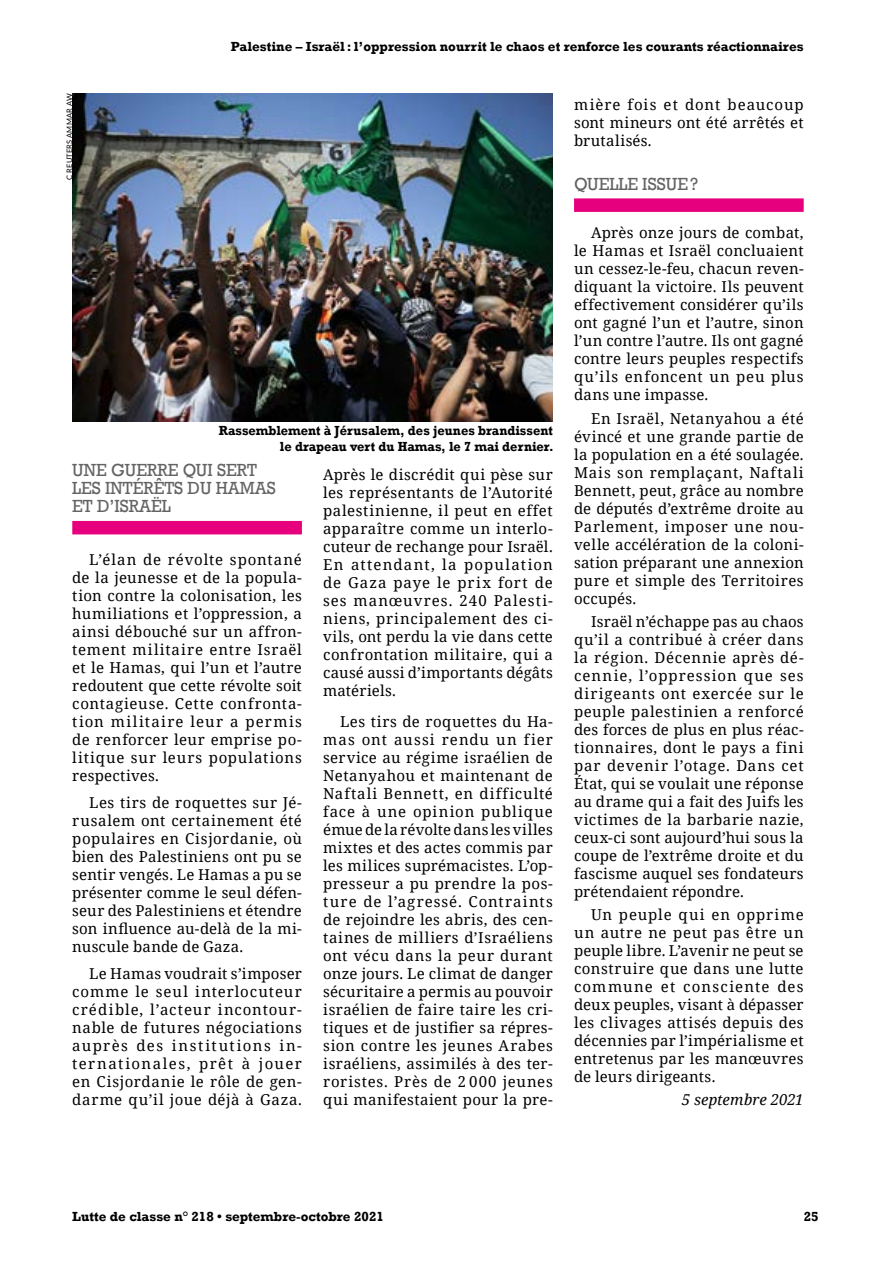
<style>
.page{position:relative;width:893px;height:1263px;background:#fff}
.page>*{position:absolute;margin:0;border:0;box-sizing:border-box;transform-origin:0 0}
.t1{font:18px/18px "Rockwell";color:#646363;scale:.95 1}
.t2{font:15px/18px "Noto Serif";letter-spacing:.025em;color:#000;text-align:justify}
.t3{font:italic 15px "Noto Serif";color:#000}
.t4{font:700 13.5px "Rockwell";color:#000}
.t5{font:700 13.5px/16.2px "Rockwell";color:#000;text-align:right;scale:.95 1}
.t6{font:7.5px "Lato";letter-spacing:.025em;color:#000}
</style>
<div class="page">
<div style="left:72px;top:521px;width:230px;height:13px;background:#e6007d"></div>
<div style="left:574px;top:198px;width:230px;height:14px;background:#e6007d"></div>
<img style="left:72px;top:94px;width:481px;height:327px">
<p class="t4" style="left:231px;top:39px;width:574px">Palestine – Israël: l’oppression nourrit le chaos et renforce les courants réactionnaires</p>
<p class="t6" style="left:64px;top:180px;width:88px;rotate:-90deg">C REUTERS AMMAR AW</p>
<p class="t5" style="left:219px;top:422px;width:354px">Rassemblement à Jérusalem, des jeunes brandissent le drapeau vert du Hamas, le 7 mai dernier.</p>
<p class="t1" style="left:72px;top:462px;width:216px">UNE GUERRE QUI SERT<br>LES INTÉRÊTS DU HAMAS<br>ET D’ISRAËL</p>
<p class="t2" style="left:72px;top:550px;width:231px;text-indent:17px">L’élan de révolte spontané de la jeunesse et de la popula&shy;tion contre la colonisation, les humiliations et l’oppression, a ainsi débouché sur un affron&shy;tement militaire entre Israël et le Hamas, qui l’un et l’autre redoutent que cette révolte soit contagieuse. Cette confronta&shy;tion militaire leur a permis de renforcer leur emprise po&shy;litique sur leurs populations respectives.</p>
<p class="t2" style="left:72px;top:793px;width:231px;text-indent:17px">Les tirs de roquettes sur Jé&shy;rusalem ont certainement été populaires en Cisjordanie, où bien des Palestiniens ont pu se sentir vengés. Le Hamas a pu se présenter comme le seul défen&shy;seur des Palestiniens et étendre son influence au-delà de la mi&shy;nuscule bande de Gaza.</p>
<p class="t2" style="left:72px;top:964px;width:231px;text-indent:17px">Le Hamas voudrait s’imposer comme le seul interlocuteur crédible, l’acteur incontour&shy;nable de futures négociations auprès des institutions in&shy;ternationales, prêt à jouer en Cisjordanie le rôle de gen&shy;darme qu’il joue déjà à Gaza.</p>
<p class="t2" style="left:323px;top:465px;width:231px">Après le discrédit qui pèse sur les représentants de l’Autorité palestinienne, il peut en effet apparaître comme un interlo&shy;cuteur de rechange pour Israël.<br>En attendant, la population de Gaza paye le prix fort de ses manœuvres. 240 Palesti&shy;niens, principalement des ci&shy;vils, ont perdu la vie dans cette confrontation militaire, qui a causé aussi d’importants dégâts matériels.</p>
<p class="t2" style="left:323px;top:712px;width:231px;text-indent:17px">Les tirs de roquettes du Ha&shy;mas ont aussi rendu un fier service au régime israélien de Netanyahou et maintenant de Naftali Bennett, en difficulté face à une opinion publique émue de la révolte dans les villes mixtes et des actes commis par les milices suprémacistes. L’op&shy;presseur a pu prendre la pos&shy;ture de l’agressé. Contraints de rejoindre les abris, des cen&shy;taines de milliers d’Israéliens ont vécu dans la peur durant onze jours. Le climat de danger sécuritaire a permis au pouvoir israélien de faire taire les cri&shy;tiques et de justifier sa répres&shy;sion contre les jeunes Arabes israéliens, assimilés à des ter&shy;roristes. Près de 2 000 jeunes qui manifestaient pour la pre-</p>
<p class="t2" style="left:574px;top:95px;width:231px">mière fois et dont beaucoup sont mineurs ont été arrêtés et brutalisés.</p>
<p class="t1" style="left:574px;top:175px;width:132px">QUELLE ISSUE?</p>
<p class="t2" style="left:574px;top:223px;width:231px;text-indent:17px">Après onze jours de combat, le Hamas et Israël concluaient un cessez-le-feu, chacun reven&shy;diquant la victoire. Ils peuvent effectivement considérer qu’ils ont gagné l’un et l’autre, sinon l’un contre l’autre. Ils ont gagné contre leurs peuples respectifs qu’ils enfoncent un peu plus dans une impasse.</p>
<p class="t2" style="left:574px;top:408px;width:231px;text-indent:17px">En Israël, Netanyahou a été évincé et une grande partie de la population en a été soulagée.<br>Mais son remplaçant, Naftali Bennett, peut, grâce au nombre de députés d’extrême droite au Parlement, imposer une nou&shy;velle accélération de la coloni&shy;sation préparant une annexion pure et simple des Territoires occupés.</p>
<p class="t2" style="left:574px;top:612px;width:231px;text-indent:17px">Israël n’échappe pas au chaos qu’il a contribué à créer dans la région. Décennie après dé&shy;cennie, l’oppression que ses dirigeants ont exercée sur le peuple palestinien a renforcé des forces de plus en plus réac&shy;tionnaires, dont le pays a fini par devenir l’otage. Dans cet État, qui se voulait une réponse au drame qui a fait des Juifs les victimes de la barbarie nazie, ceux-ci sont aujourd’hui sous la coupe de l’extrême droite et du fascisme auquel ses fondateurs prétendaient répondre.</p>
<p class="t2" style="left:574px;top:905px;width:231px;text-indent:17px">Un peuple qui en opprime un autre ne peut pas être un peuple libre. L’avenir ne peut se construire que dans une lutte commune et consciente des deux peuples, visant à dépasser les clivages attisés depuis des décennies par l’impérialisme et entretenus par les manœuvres de leurs dirigeants.</p>
<p class="t3" style="left:682px;top:1089px;width:123px">5 septembre 2021</p>
<p class="t4" style="left:72px;top:1208px;width:313px">Lutte de classe n° 218 • septembre-octobre 2021</p>
<p class="t4" style="left:804px;top:1208px;width:16px">25</p>
</div>
